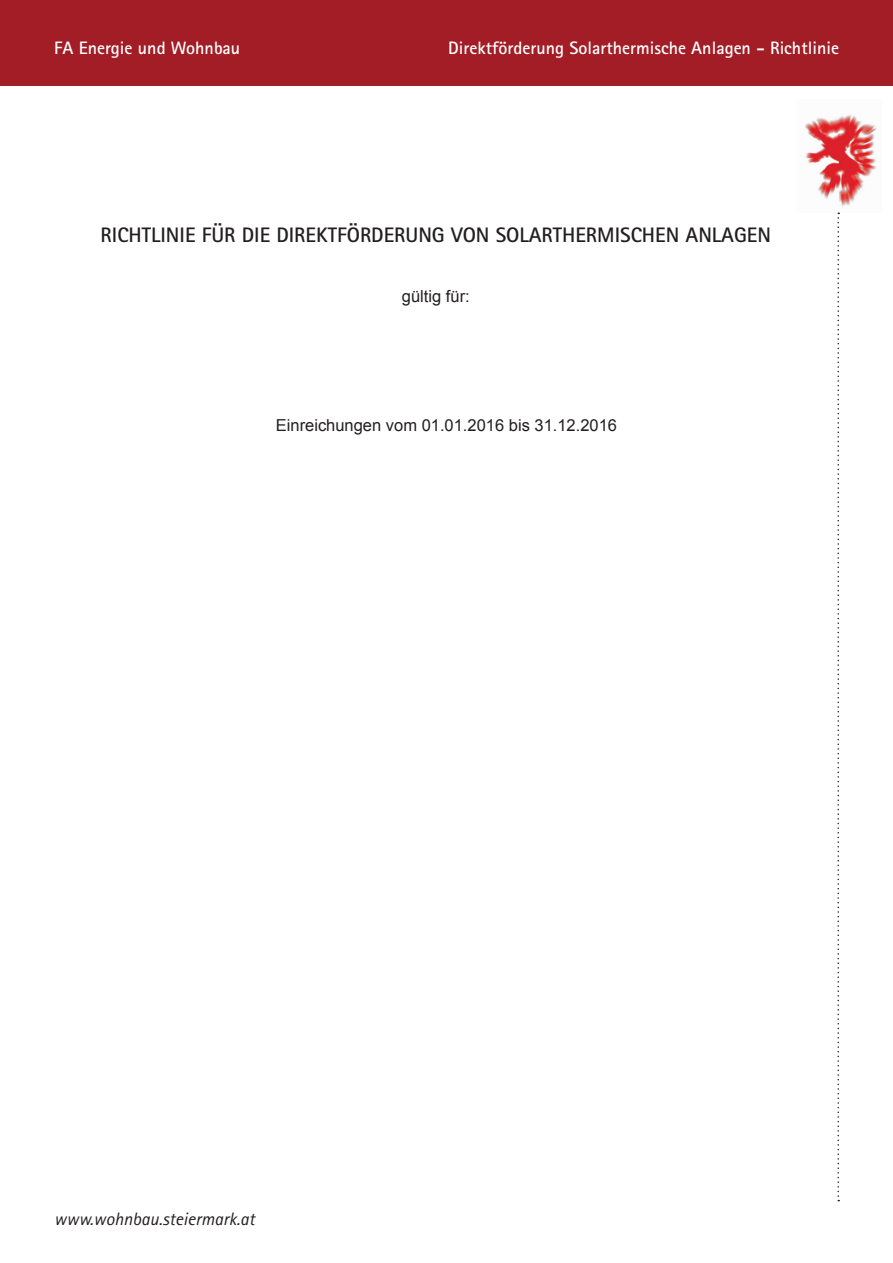
<style>
.page{position:relative;width:893px;height:1263px;background:#fff}
.page>*{position:absolute;margin:0;border:0;box-sizing:border-box;transform-origin:0 0}
.Headline{font:700 21px "Agfa Rotis Sans Serif";color:#231f20}
.KZ_Titel{font:700 18px "Agfa Rotis Sans Serif";color:#fff}
.KZ_Titel-2{font:italic 18px "Agfa Rotis Sans Serif";color:#231f20}
.Fließtext{font:16.5px "Arial";color:#231f20}
</style>
<div class="page">
<div style="left:0;top:0;width:893px;height:85px;background:#a21d25"></div>
<img style="left:805px;top:114px;width:72px;height:99px">
<svg style="left:837px;top:213px;width:2px;height:988px"></svg>
<p class="KZ_Titel" style="left:54px;top:37px;width:188px">FA Energie und Wohnbau</p>
<p class="KZ_Titel" style="left:448px;top:37px;width:392px">Direktförderung Solarthermische Anlagen - Richtlinie</p>
<p class="Headline" style="left:101px;top:222px;width:672px">RICHTLINIE FÜR DIE DIREKTFÖRDERUNG VON SOLARTHERMISCHEN ANLAGEN</p>
<p class="Fließtext" style="left:402px;top:285px;width:69px">gültig für:</p>
<p class="Fließtext" style="left:276px;top:414px;width:343px">Einreichungen vom 01.01.2016 bis 31.12.2016</p>
<p class="KZ_Titel-2" style="left:54px;top:1209px;width:202px">www.wohnbau.steiermark.at</p>
</div>
